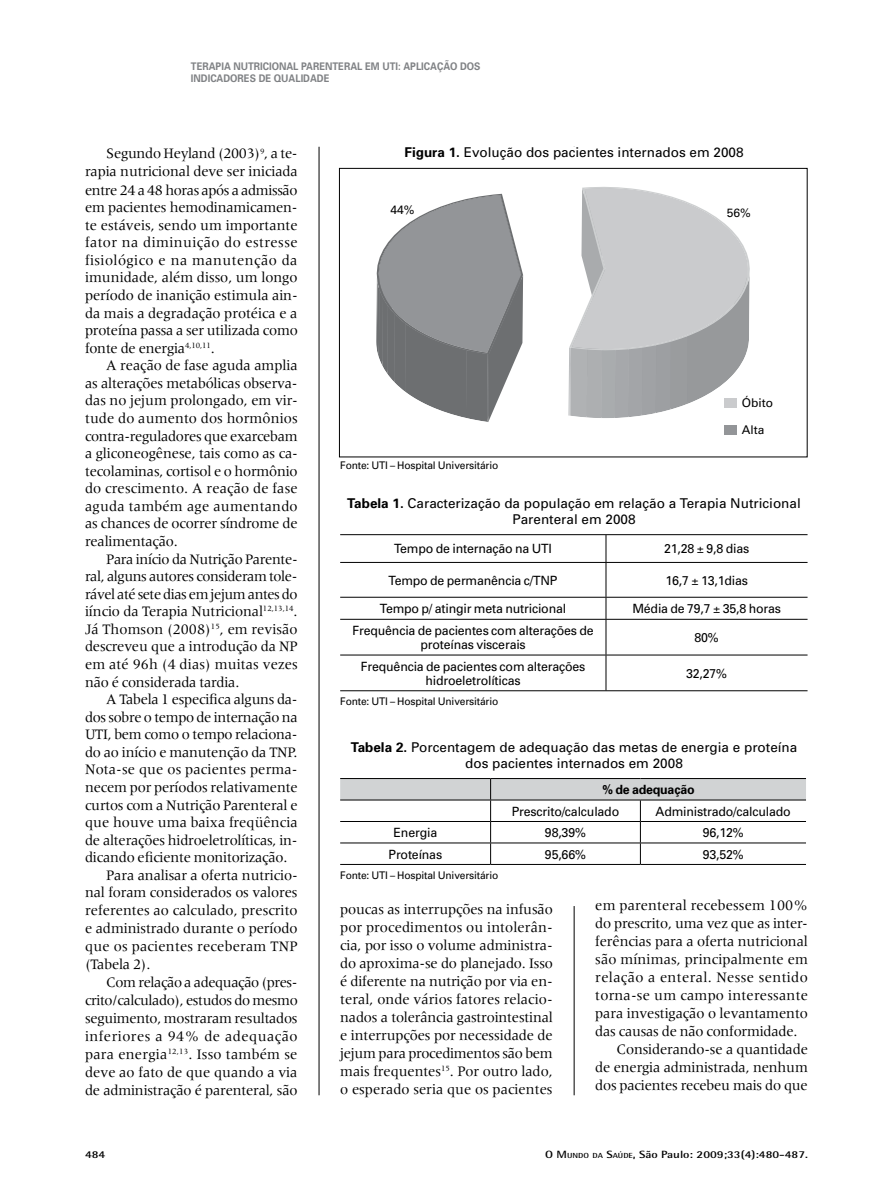
<style>
.page{position:relative;width:893px;height:1191px;background:#fff}
.page>*{position:absolute;margin:0;border:0;box-sizing:border-box;transform-origin:0 0}
.t1{font:15px/17.5px "Meridien";letter-spacing:-.01em;color:#000;text-align:justify}
.t2{font:15px "Meridien";letter-spacing:.015em;color:#000}
.t3{font:15px "Meridien";letter-spacing:.01em;color:#000}
.t4{font:15px "Meridien";letter-spacing:.025em;color:#000}
.t5{font:15px "Meridien";letter-spacing:-.03em;color:#000}
.t6{font:15px "Meridien";letter-spacing:.03em;color:#000}
.t7{font:13.5px/16.2px "Univers";color:#000;text-align:center}
.t8{font:12.75px/14.2px "Univers";letter-spacing:-.015em;color:#000;text-align:center}
.t9{font:700 12.75px "Univers";color:#000}
.t10{font:12px "Univers";color:#000}
.t11{font:10.5px "Univers";letter-spacing:-.015em;color:#000}
.t12{font:700 10.5px/12.6px "Univers";color:#808285;scale:.9 1}
.t13{font:700 10.5px "Rotis Semi Sans";color:#000;scale:1.2 1}
.t14{font:700 10.5px "Rotis Semi Sans";color:#000;scale:1.2 1}
.s1{font-weight:700}
.s2{font-style:inherit}
.s3{font-size:7.35px}
</style>
<div class="page">
<hr style="left:319px;top:147px;width:1px;height:948px;background:#000">
<hr style="left:574px;top:147px;width:1px;height:948px;background:#000">
<div style="left:569px;top:147px;width:13px;height:759px;background:#fff"></div>
<svg style="left:568px;top:186px;width:182px;height:232px"></svg>
<svg style="left:376px;top:194px;width:147px;height:228px"></svg>
<div style="left:724px;top:425px;width:13px;height:9px;background:#939598"></div>
<div style="left:724px;top:398px;width:13px;height:9px;background:#cacbcd"></div>
<div style="left:339px;top:168px;width:468px;height:289px;border:1px solid #000"></div>
<hr style="left:340px;top:534px;width:266px;height:1px;background:#000">
<hr style="left:606px;top:534px;width:201px;height:1px;background:#000">
<svg style="left:606px;top:535px;width:1px;height:27px"></svg>
<hr style="left:606px;top:563px;width:1px;height:34px;background:#000">
<svg style="left:606px;top:598px;width:1px;height:21px"></svg>
<hr style="left:606px;top:619px;width:1px;height:35px;background:#000">
<hr style="left:606px;top:655px;width:1px;height:35px;background:#000">
<hr style="left:340px;top:690px;width:266px;height:1px;background:#000">
<hr style="left:606px;top:690px;width:201px;height:1px;background:#000">
<hr style="left:340px;top:562px;width:266px;height:1px;background:#000">
<hr style="left:606px;top:562px;width:201px;height:1px;background:#000">
<hr style="left:340px;top:597px;width:266px;height:1px;background:#000">
<hr style="left:606px;top:597px;width:201px;height:1px;background:#000">
<hr style="left:340px;top:619px;width:266px;height:1px;background:#000">
<hr style="left:606px;top:619px;width:201px;height:1px;background:#000">
<hr style="left:340px;top:654px;width:266px;height:1px;background:#000">
<hr style="left:606px;top:654px;width:201px;height:1px;background:#000">
<svg style="left:340px;top:779px;width:466px;height:85px"></svg>
<hr style="left:340px;top:864px;width:151px;height:1px;background:#000">
<hr style="left:491px;top:864px;width:149px;height:1px;background:#000">
<hr style="left:640px;top:864px;width:166px;height:1px;background:#000">
<hr style="left:340px;top:778px;width:151px;height:1px;background:#000">
<hr style="left:491px;top:778px;width:149px;height:1px;background:#000">
<hr style="left:640px;top:778px;width:166px;height:1px;background:#000">
<hr style="left:340px;top:799px;width:151px;height:1px;background:#000">
<hr style="left:491px;top:799px;width:149px;height:1px;background:#000">
<hr style="left:640px;top:799px;width:166px;height:1px;background:#000">
<p class="t12" style="left:191px;top:59px;width:323px">TERAPIA NUTRICIONAL PARENTERAL EM UTI : APLICAÇÃO DOS<br>INDICADORES DE QUALIDADE</p>
<p class="t1" style="left:85px;top:145px;width:214px;text-indent:21px">Segundo Heyland (2003)<sup>9</sup>, a te&shy;rapia nutricional deve ser iniciada entre 24 a 48 horas após a admissão em pacientes hemodinamicamen&shy;te estáveis, sendo um importante fator na diminuição do estresse fisiológico e na manutenção da imunidade, além disso, um longo período de inanição estimula ain&shy;da mais a degradação protéica e a proteína passa a ser utilizada como fonte de energia<sup>4,10,11</sup>.</p>
<p class="t1" style="left:85px;top:356px;width:214px;text-indent:21px">A reação de fase aguda amplia as alterações metabólicas observa&shy;das no jejum prolongado, em vir&shy;tude do aumento dos hormônios contra-reguladores que exarcebam a gliconeogênese, tais como as ca&shy;tecolaminas, cortisol e o hormônio do crescimento. A reação de fase aguda também age aumentando as chances de ocorrer síndrome de realimentação.</p>
<p class="t1" style="left:85px;top:550px;width:214px;text-indent:21px">Para início da Nutrição Parente&shy;ral, alguns autores consideram tole&shy;rável até sete dias em jejum antes do iíncio da Terapia Nutricional<sup>12,13,14</sup>.<br>Já Thomson (2008)<sup>15</sup>, em revisão descreveu que a introdução da NP em até 96h (4 dias) muitas vezes não é considerada tardia.</p>
<p class="t1" style="left:106px;top:690px;width:193px">A Tabela 1 especifica alguns da-</p>
<p class="t1" style="left:85px;top:708px;width:214px">dos sobre o tempo de internação na</p>
<p class="t1" style="left:85px;top:725px;width:214px">UTI, bem como o tempo relaciona-</p>
<p class="t1" style="left:85px;top:743px;width:214px">do ao início e manutenção da TNP.</p>
<p class="t3" style="left:85px;top:761px;width:214px">Nota-se que os pacientes perma-</p>
<p class="t1" style="left:85px;top:778px;width:214px">necem por períodos relativamente</p>
<p class="t1" style="left:85px;top:796px;width:214px">curtos com a Nutrição Parenteral e</p>
<p class="t1" style="left:85px;top:813px;width:214px">que houve uma baixa freqüência</p>
<p class="t1" style="left:85px;top:831px;width:214px">de alterações hidroeletrolíticas, in-</p>
<p class="t1" style="left:85px;top:848px;width:204px">dicando eficiente monitorização.</p>
<p class="t1" style="left:106px;top:866px;width:193px">Para analisar a oferta nutricio-</p>
<p class="t1" style="left:85px;top:883px;width:214px">nal foram considerados os valores</p>
<p class="t1" style="left:85px;top:901px;width:214px">referentes ao calculado, prescrito</p>
<p class="t1" style="left:85px;top:919px;width:214px">e administrado durante o período</p>
<p class="t2" style="left:85px;top:937px;width:214px">que os pacientes receberam TNP</p>
<p class="t1" style="left:85px;top:955px;width:67px">(Tabela 2).</p>
<p class="t5" style="left:106px;top:973px;width:193px">Com relação a adequação (pres-</p>
<p class="t1" style="left:85px;top:991px;width:214px">crito/calculado), estudos do mesmo</p>
<p class="t1" style="left:85px;top:1009px;width:214px">seguimento, mostraram resultados</p>
<p class="t6" style="left:85px;top:1027px;width:214px">inferiores a 94% de adequação</p>
<p class="t2" style="left:85px;top:1045px;width:214px">para energia<sup>12,13</sup>. Isso também se</p>
<p class="t1" style="left:85px;top:1063px;width:214px">deve ao fato de que quando a via</p>
<p class="t1" style="left:85px;top:1081px;width:214px">de administração é parenteral, são</p>
<p class="t7" style="left:404px;top:144px;width:341px"><span class="s1">FIGURA 1.</span> Evolução dos pacientes internados em 2008</p>
<p class="t10" style="left:390px;top:202px;width:26px">44%</p>
<p class="t10" style="left:727px;top:206px;width:26px">56%</p>
<p class="t11" style="left:340px;top:459px;width:160px">Fonte: UTI – Hospital Universitário</p>
<p class="t10" style="left:742px;top:395px;width:33px">Óbito</p>
<p class="t10" style="left:742px;top:422px;width:24px">Alta</p>
<p class="t7" style="left:347px;top:495px;width:455px"><span class="s1">TABELA 1.</span> Caracterização da população em relação a Terapia Nutricional<br>Parenteral em 2008</p>
<p class="t8" style="left:394px;top:541px;width:159px">Tempo de internação na UTI</p>
<p class="t8" style="left:664px;top:541px;width:87px">21,28 ± 9,8 dias</p>
<p class="t8" style="left:389px;top:573px;width:170px">Tempo de permanência c/TNP</p>
<p class="t8" style="left:665px;top:573px;width:84px">16,7 ± 13,1dias</p>
<p class="t8" style="left:380px;top:601px;width:188px">Tempo p/ atingir meta nutricional</p>
<p class="t8" style="left:632px;top:601px;width:150px">Média de 79,7 ± 35,8 horas</p>
<p class="t8" style="left:352px;top:623px;width:243px">Frequência de pacientes com alterações de proteínas viscerais</p>
<p class="t8" style="left:695px;top:630px;width:26px">80%</p>
<p class="t8" style="left:361px;top:658px;width:226px">Frequência de pacientes com alterações hidroeletrolíticas</p>
<p class="t8" style="left:686px;top:666px;width:43px">32,27%</p>
<p class="t11" style="left:340px;top:694px;width:160px">Fonte: UTI – Hospital Universitário</p>
<p class="t7" style="left:351px;top:738px;width:448px"><span class="s1">TABELA 2.</span> Porcentagem de adequação das metas de energia e proteína dos pacientes internados em 2008</p>
<p class="t9" style="left:602px;top:781px;width:94px">% DE ADEQUAÇÃO</p>
<p class="t8" style="left:512px;top:803px;width:109px">Prescrito/calculado</p>
<p class="t8" style="left:656px;top:803px;width:137px">Administrado/calculado</p>
<p class="t8" style="left:394px;top:825px;width:45px">Energia</p>
<p class="t8" style="left:545px;top:825px;width:43px">98,39%</p>
<p class="t8" style="left:703px;top:825px;width:43px">96,12%</p>
<p class="t8" style="left:389px;top:846px;width:55px">Proteínas</p>
<p class="t8" style="left:545px;top:846px;width:43px">95,66%</p>
<p class="t8" style="left:703px;top:846px;width:43px">93,52%</p>
<p class="t11" style="left:340px;top:868px;width:160px">Fonte: UTI – Hospital Universitário</p>
<p class="t1" style="left:340px;top:900px;width:214px;line-height:18px">poucas as interrupções na infusão por procedimentos ou intolerân&shy;cia, por isso o volume administra&shy;do aproxima-se do planejado. Isso é diferente na nutrição por via en&shy;teral, onde vários fatores relacio&shy;nados a tolerância gastrointestinal e interrupções por necessidade de jejum para procedimentos são bem mais frequentes<sup>15</sup>. Por outro lado, o esperado seria que os pacientes</p>
<p class="t3" style="left:595px;top:897px;width:214px">em parenteral recebessem 100%</p>
<p class="t1" style="left:595px;top:914px;width:214px">do prescrito, uma vez que as inter-</p>
<p class="t1" style="left:595px;top:932px;width:214px">ferências para a oferta nutricional</p>
<p class="t1" style="left:595px;top:950px;width:214px">são mínimas, principalmente em</p>
<p class="t4" style="left:595px;top:969px;width:214px">relação a enteral. Nesse sentido</p>
<p class="t2" style="left:595px;top:987px;width:214px">torna-se um campo interessante</p>
<p class="t1" style="left:595px;top:1004px;width:214px">para investigação o levantamento</p>
<p class="t1" style="left:595px;top:1022px;width:204px">das causas de não conformidade.</p>
<p class="t1" style="left:617px;top:1040px;width:193px">Considerando-se a quantidade</p>
<p class="t1" style="left:595px;top:1058px;width:214px">de energia administrada, nenhum</p>
<p class="t1" style="left:595px;top:1076px;width:214px">dos pacientes recebeu mais do que</p>
<p class="t14" style="left:85px;top:1147px;width:18px">484</p>
<p class="t13" style="left:545px;top:1147px;width:221px"><span class="s2">O M</span><span class="s3">UNDO DA</span> <span class="s2">S</span><span class="s3">AÚDE</span><span class="s2">,</span> São Paulo: 2009;33(4):480-487.</p>
</div>
